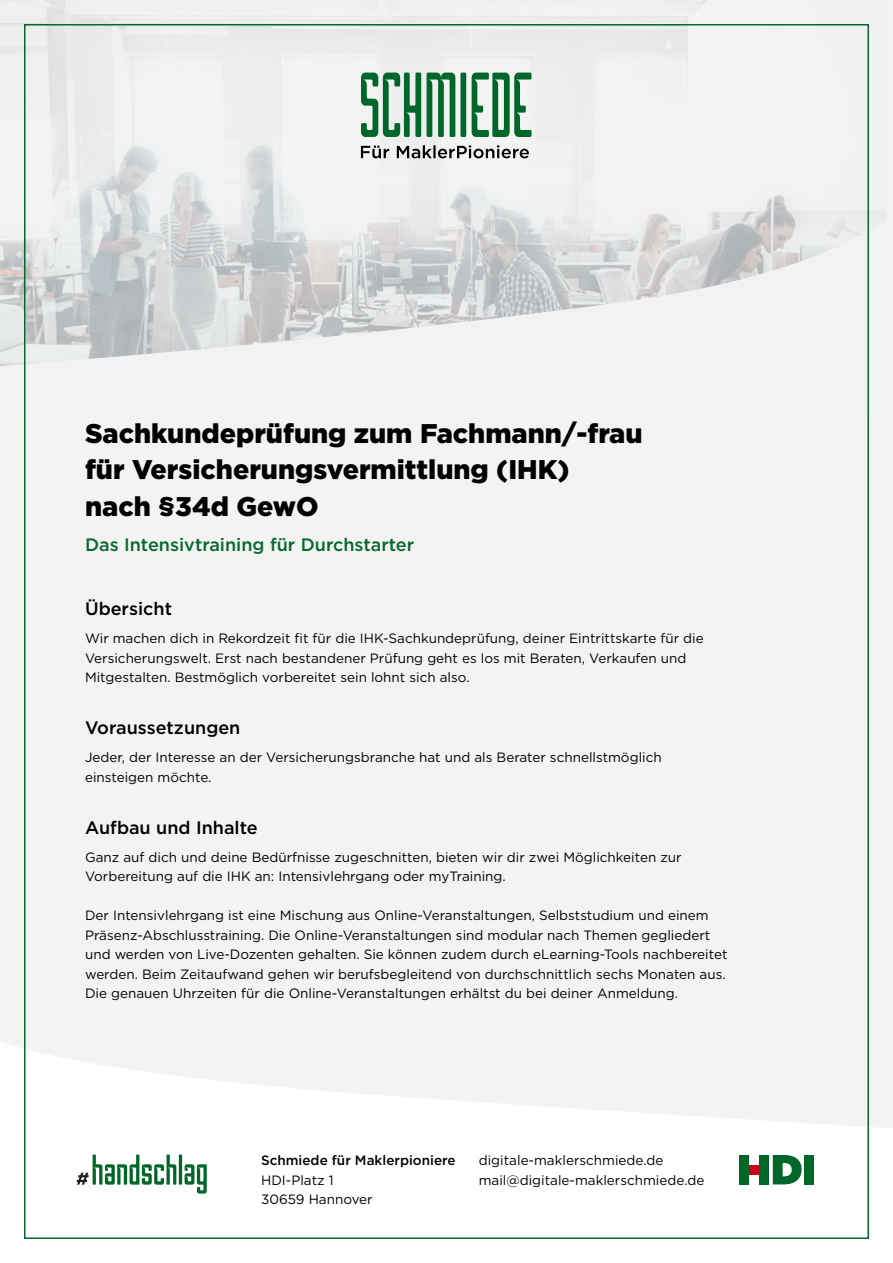
<style>
.page{position:relative;width:893px;height:1263px;background:#f3f3f2}
.page>*{position:absolute;margin:0;border:0;box-sizing:border-box;transform-origin:0 0}
.t1{font:900 27px/36.8px "Gotham";color:#000}
.t2{font:500 18px "Gotham";color:#000}
.t3{font:500 18px "Gotham";color:#06682f}
.t4{font:13.5px/19.5px "Gotham";color:#000}
.t5{font:500 13.5px "Gotham";color:#000}
</style>
<div class="page">
<svg style="left:0;top:1042px;width:893px;height:221px;fill:#fff"></svg>
<img style="left:0;top:8px;width:886px;height:358px">
<svg style="left:361px;top:73px;width:60px;height:64px"></svg>
<svg style="left:427px;top:73px;width:39px;height:64px"></svg>
<svg style="left:472px;top:73px;width:59px;height:64px"></svg>
<svg style="left:361px;top:145px;width:168px;height:13px"></svg>
<svg style="left:77px;top:1154px;width:130px;height:39px"></svg>
<svg style="left:773px;top:1155px;width:29px;height:29px"></svg>
<div style="left:804px;top:1155px;width:10px;height:29px;background:#006729"></div>
<div style="left:749px;top:1165px;width:10px;height:9px;background:#cb0018"></div>
<div style="left:759px;top:1155px;width:10px;height:29px;background:#006729"></div>
<div style="left:739px;top:1155px;width:10px;height:29px;background:#006729"></div>
<h1 class="t1" style="left:85px;top:414px;width:559px">Sachkundeprüfung zum Fachmann/-frau für Versicherungsvermittlung (IHK)<br>nach §34d GewO</h1>
<h2 class="t3" style="left:85px;top:532px;width:331px">Das Intensivtraining für Durchstarter</h2>
<h2 class="t2" style="left:85px;top:597px;width:89px">Übersicht</h2>
<p class="t4" style="left:85px;top:629px;width:620px">Wir machen dich in Rekordzeit fit für die IHK-Sachkundeprüfung, deiner Eintrittskarte für die<br>Versicherungswelt. Erst nach bestandener Prüfung geht es los mit Beraten, Verkaufen und<br>Mitgestalten. Bestmöglich vorbereitet sein lohnt sich also.</p>
<h2 class="t2" style="left:85px;top:716px;width:157px">Voraussetzungen</h2>
<p class="t4" style="left:85px;top:748px;width:578px">Jeder, der Interesse an der Versicherungsbranche hat und als Berater schnellstmöglich einsteigen möchte.</p>
<h2 class="t2" style="left:85px;top:816px;width:174px">Aufbau und Inhalte</h2>
<p class="t4" style="left:85px;top:847px;width:598px">Ganz auf dich und deine Bedürfnisse zugeschnitten, bieten wir dir zwei Möglichkeiten zur<br>Vorbereitung auf die IHK an: Intensivlehrgang oder myTraining.</p>
<p class="t4" style="left:85px;top:906px;width:644px">Der Intensivlehrgang ist eine Mischung aus Online-Veranstaltungen, Selbststudium und einem Präsenz-Abschlusstraining. Die Online-Veranstaltungen sind modular nach Themen gegliedert und werden von Live-Dozenten gehalten. Sie können zudem durch eLearning-Tools nachbereitet werden. Beim Zeitaufwand gehen wir berufsbegleitend von durchschnittlich sechs Monaten aus.<br>Die genauen Uhrzeiten für die Online-Veranstaltungen erhältst du bei deiner Anmeldung.</p>
<p class="t5" style="left:261px;top:1152px;width:196px">Schmiede für Maklerpioniere</p>
<p class="t4" style="left:261px;top:1170px;width:113px">HDI-Platz 1<br>30659 Hannover</p>
<p class="t4" style="left:479px;top:1150px;width:227px">digitale-maklerschmiede.de mail@digitale-maklerschmiede.de</p>
</div>
